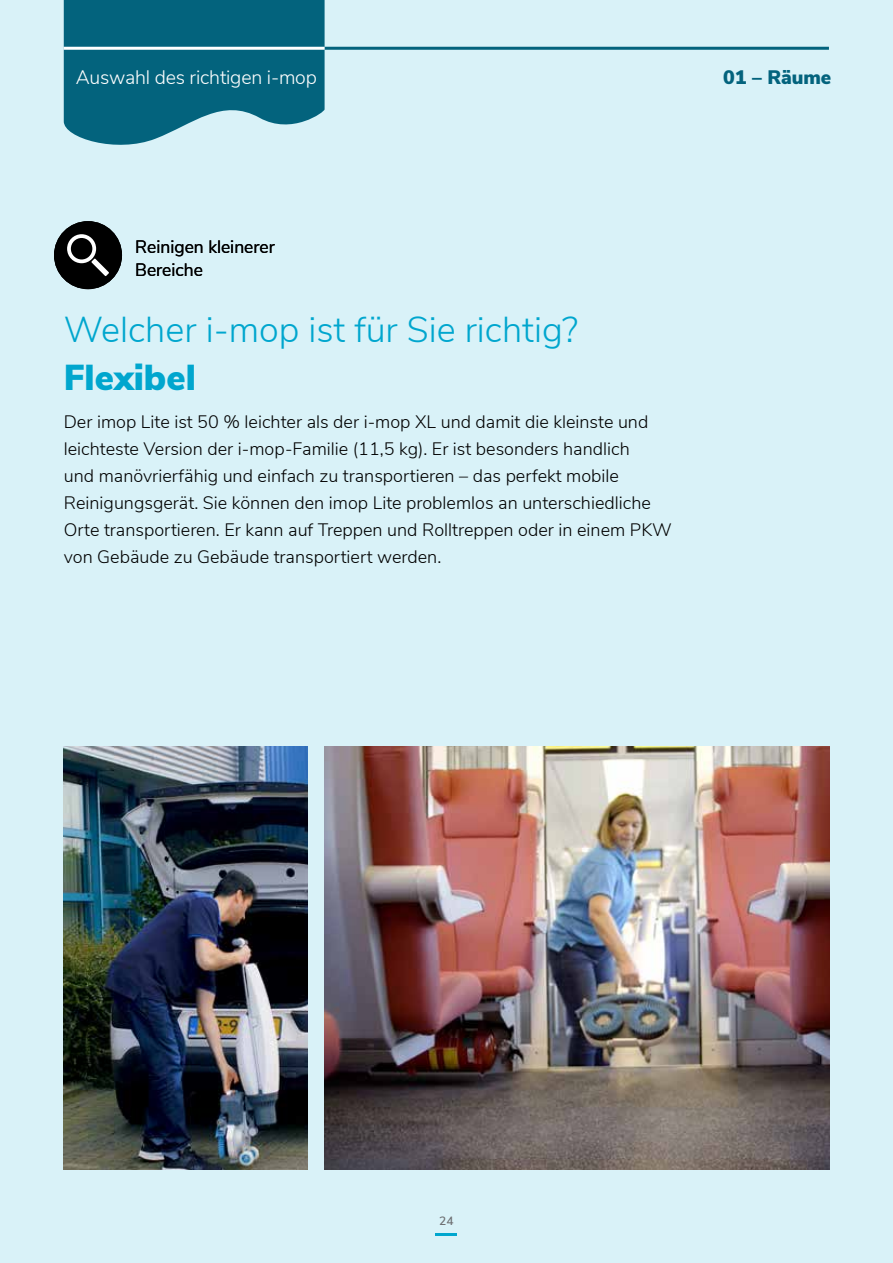
<style>
.page{position:relative;width:893px;height:1263px;background:#d9f2f8}
.page>*{position:absolute;margin:0;border:0;box-sizing:border-box;transform-origin:0 0}
.t1{font:300 36px "Nunito Sans";color:#00a6ce}
.t2{font:900 36px "Nunito Sans";color:#00a6ce}
.t3{font:300 19.5px "Nunito Sans";letter-spacing:-.01em;color:#fff}
.t4{font:900 19.5px "Nunito Sans";color:#03637d}
.t5{font:300 18px/27px "Nunito Sans";color:#000}
.t6{font:18px/22.5px "Nunito Sans";color:#000}
.t7{font:600 12px "Nunito Sans";color:#6d6e71}
</style>
<div class="page">
<hr style="left:325px;top:47px;width:504px;height:3px;background:#03637d">
<svg style="left:64px;top:0;width:261px;height:145px;background:#1d748c"></svg>
<hr style="left:64px;top:47px;width:261px;height:3px;background:#fff">
<img style="left:325px;top:746px;width:504px;height:424px">
<img style="left:64px;top:746px;width:244px;height:424px">
<div style="left:54px;top:221px;width:68px;height:68px;background:#000;border-radius:50%"></div>
<svg style="left:67px;top:234px;width:42px;height:42px"></svg>
<hr style="left:436px;top:1233px;width:21px;height:2px;background:#00a6ce">
<p class="t3" style="left:76px;top:63px;width:243px">Auswahl des richtigen i-mop</p>
<p class="t4" style="left:723px;top:62px;width:110px">01 – Räume</p>
<p class="t6" style="left:135px;top:235px;width:141px">Reinigen kleinerer<br>Bereiche</p>
<h1 class="t1" style="left:64px;top:303px;width:516px">Welcher i-mop ist für Sie richtig?</h1>
<h1 class="t2" style="left:64px;top:351px;width:134px">Flexibel</h1>
<p class="t5" style="left:64px;top:407px;width:610px">Der imop Lite ist 50 % leichter als der i-mop XL und damit die kleinste und leichteste Version der i-mop-Familie (11,5 kg). Er ist besonders handlich<br>und manövrierfähig und einfach zu transportieren – das perfekt mobile Reinigungsgerät. Sie können den imop Lite problemlos an unterschiedliche Orte transportieren. Er kann auf Treppen und Rolltreppen oder in einem PKW von Gebäude zu Gebäude transportiert werden.</p>
<p class="t7" style="left:439px;top:1212px;width:16px">24</p>
</div>
